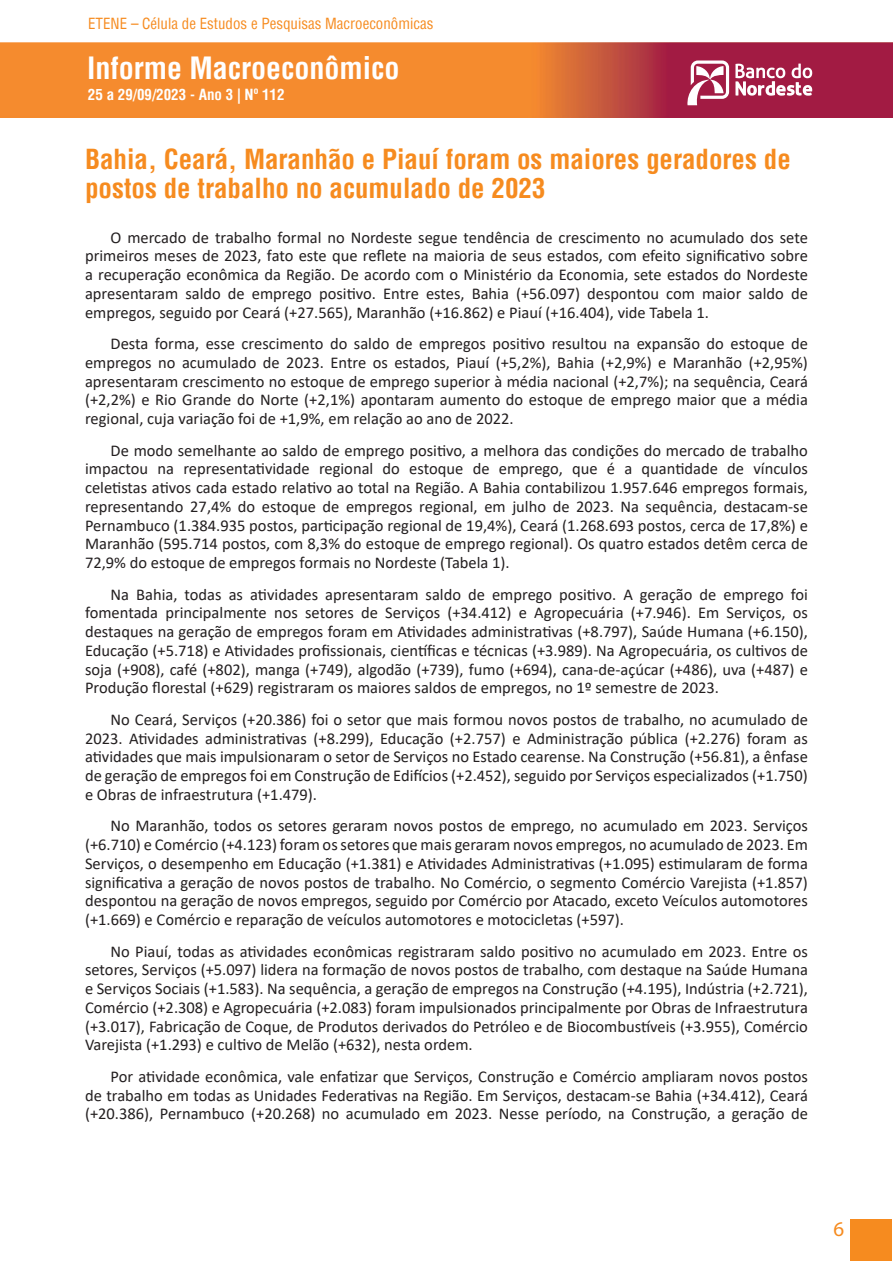
<style>
.page{position:relative;width:893px;height:1263px;background:#fff}
.page>*{position:absolute;margin:0;border:0;box-sizing:border-box;transform-origin:0 0}
.t1{font:700 condensed 30px "Helvetica";color:#fff}
.MS_Tit_1{font:700 condensed 27px/29.1px "Helvetica";color:#f68b1f}
.t2{font:21px "Myriad Pro";color:#f68b1f}
.MS_Corpo{font:16.5px/18.8px "Calibri";color:#231f20;text-align:justify}
.t3{font:condensed 15px "Helvetica";color:#f68b1f}
.t4{font:700 condensed 15px "Helvetica";color:#fff}
</style>
<div class="page">
<img style="left:0;top:43px;width:893px;height:75px">
<svg style="left:686px;top:61px;width:43px;height:44px"></svg>
<svg style="left:735px;top:64px;width:77px;height:32px"></svg>
<div style="left:850px;top:1219px;width:42px;height:41px;background:#f68b1f"></div>
<p class="t3" style="left:88px;top:14px;width:347px">ETENE – Célula de Estudos e Pesquisas Macroeconômicas</p>
<h1 class="t1" style="left:87px;top:48px;width:314px">Informe Macroeconômico</h1>
<p class="t4" style="left:88px;top:85px;width:198px">25 a 29/09/2023 - Ano 3 | Nº 112</p>
<p class="MS_Tit_1" style="left:85px;top:145px;width:707px">Bahia, Ceará, Maranhão e Piauí foram os maiores geradores de postos de trabalho no acumulado de 2023</p>
<p class="MS_Corpo" style="left:85px;top:227px;width:724px;text-indent:26px">O mercado de trabalho formal no Nordeste segue tendência de crescimento no acumulado dos sete primeiros meses de 2023, fato este que reflete na maioria de seus estados, com efeito significativo sobre a recuperação econômica da Região. De acordo com o Ministério da Economia, sete estados do Nordeste apresentaram saldo de emprego positivo. Entre estes, Bahia (+56.097) despontou com maior saldo de empregos, seguido por Ceará (+27.565), Maranhão (+16.862) e Piauí (+16.404), vide Tabela 1.</p>
<p class="MS_Corpo" style="left:85px;top:334px;width:724px;text-indent:26px">Desta forma, esse crescimento do saldo de empregos positivo resultou na expansão do estoque de empregos no acumulado de 2023. Entre os estados, Piauí (+5,2%), Bahia (+2,9%) e Maranhão (+2,95%) apresentaram crescimento no estoque de emprego superior à média nacional (+2,7%); na sequência, Ceará (+2,2%) e Rio Grande do Norte (+2,1%) apontaram aumento do estoque de emprego maior que a média regional, cuja variação foi de +1,9%, em relação ao ano de 2022.</p>
<p class="MS_Corpo" style="left:85px;top:440px;width:724px;text-indent:26px">De modo semelhante ao saldo de emprego positivo, a melhora das condições do mercado de trabalho impactou na representatividade regional do estoque de emprego, que é a quantidade de vínculos celetistas ativos cada estado relativo ao total na Região. A Bahia contabilizou 1.957.646 empregos formais, representando 27,4% do estoque de empregos regional, em julho de 2023. Na sequência, destacam-se Pernambuco (1.384.935 postos, participação regional de 19,4%), Ceará (1.268.693 postos, cerca de 17,8%) e Maranhão (595.714 postos, com 8,3% do estoque de emprego regional). Os quatro estados detêm cerca de 72,9% do estoque de empregos formais no Nordeste (Tabela 1).</p>
<p class="MS_Corpo" style="left:85px;top:584px;width:724px;text-indent:26px">Na Bahia, todas as atividades apresentaram saldo de emprego positivo. A geração de emprego foi fomentada principalmente nos setores de Serviços (+34.412) e Agropecuária (+7.946). Em Serviços, os destaques na geração de empregos foram em Atividades administrativas (+8.797), Saúde Humana (+6.150), Educação (+5.718) e Atividades profissionais, científicas e técnicas (+3.989). Na Agropecuária, os cultivos de soja (+908), café (+802), manga (+749), algodão (+739), fumo (+694), cana-de-açúcar (+486), uva (+487) e Produção florestal (+629) registraram os maiores saldos de empregos, no 1º semestre de 2023.</p>
<p class="MS_Corpo" style="left:85px;top:709px;width:724px;text-indent:26px">No Ceará, Serviços (+20.386) foi o setor que mais formou novos postos de trabalho, no acumulado de 2023. Atividades administrativas (+8.299), Educação (+2.757) e Administração pública (+2.276) foram as atividades que mais impulsionaram o setor de Serviços no Estado cearense. Na Construção (+56.81), a ênfase de geração de empregos foi em Construção de Edifícios (+2.452), seguido por Serviços especializados (+1.750) e Obras de infraestrutura (+1.479).</p>
<p class="MS_Corpo" style="left:85px;top:816px;width:724px;text-indent:26px">No Maranhão, todos os setores geraram novos postos de emprego, no acumulado em 2023. Serviços (+6.710) e Comércio (+4.123) foram os setores que mais geraram novos empregos, no acumulado de 2023. Em Serviços, o desempenho em Educação (+1.381) e Atividades Administrativas (+1.095) estimularam de forma significativa a geração de novos postos de trabalho. No Comércio, o segmento Comércio Varejista (+1.857) despontou na geração de novos empregos, seguido por Comércio por Atacado, exceto Veículos automotores (+1.669) e Comércio e reparação de veículos automotores e motocicletas (+597).</p>
<p class="MS_Corpo" style="left:85px;top:941px;width:724px;text-indent:26px">No Piauí, todas as atividades econômicas registraram saldo positivo no acumulado em 2023. Entre os setores, Serviços (+5.097) lidera na formação de novos postos de trabalho, com destaque na Saúde Humana e Serviços Sociais (+1.583). Na sequência, a geração de empregos na Construção (+4.195), Indústria (+2.721), Comércio (+2.308) e Agropecuária (+2.083) foram impulsionados principalmente por Obras de Infraestrutura (+3.017), Fabricação de Coque, de Produtos derivados do Petróleo e de Biocombustíveis (+3.955), Comércio Varejista (+1.293) e cultivo de Melão (+632), nesta ordem.</p>
<p class="MS_Corpo" style="left:85px;top:1066px;width:724px;text-indent:26px">Por atividade econômica, vale enfatizar que Serviços, Construção e Comércio ampliaram novos postos de trabalho em todas as Unidades Federativas na Região. Em Serviços, destacam-se Bahia (+34.412), Ceará (+20.386), Pernambuco (+20.268) no acumulado em 2023. Nesse período, na Construção, a geração de</p>
<p class="t2" style="left:833px;top:1216px;width:12px">6</p>
</div>
